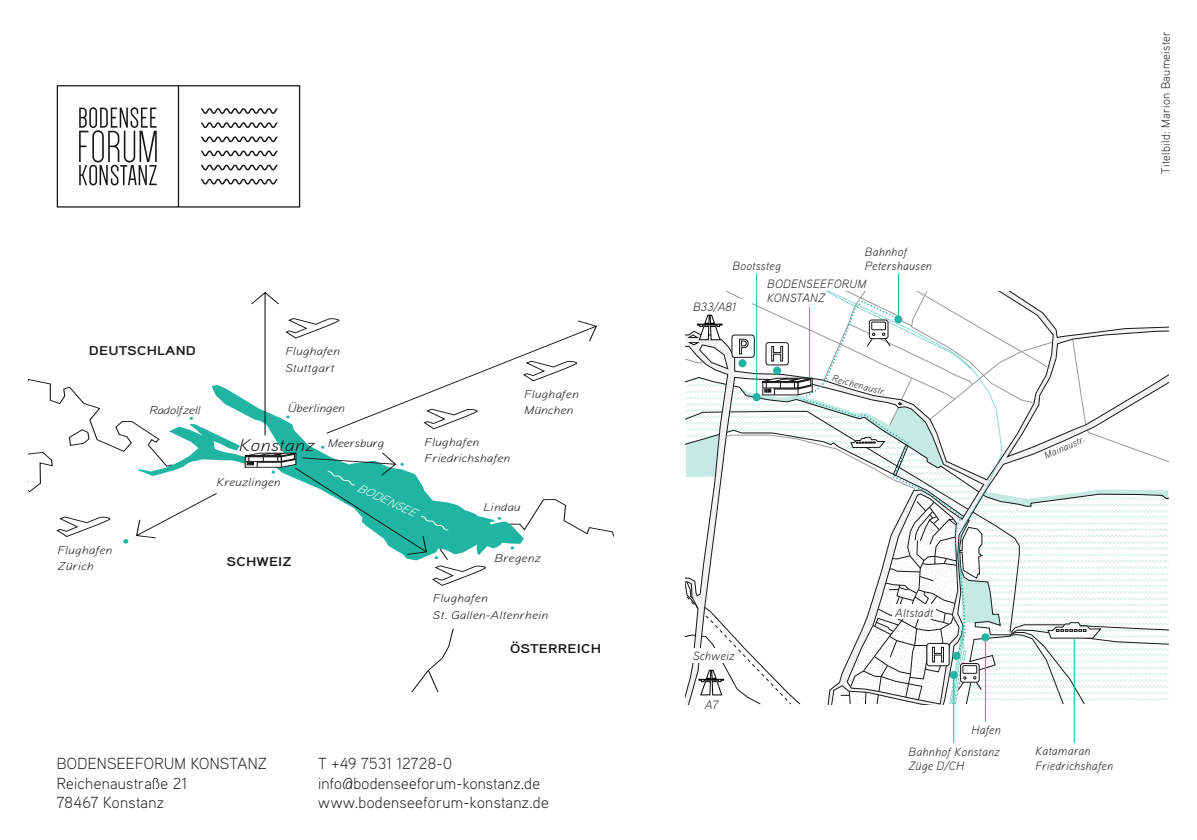
<style>
.page{position:relative;width:1197px;height:840px;background:#fff}
.page>*{position:absolute;margin:0;border:0;box-sizing:border-box;transform-origin:0 0}
.t1{font:italic 300 17px "Aaux Pro OT";letter-spacing:.005em;color:#151616;scale:1.21 1}
.t2{font:300 16px/19.2px "Aaux Pro OT";letter-spacing:.015em;color:#151616}
.t3{font:700 12.6px "Aaux Pro OT";letter-spacing:.01em;color:#151616;scale:1.21 1}
.t4{font:italic 300 12px/14.4px "Aaux Pro OT";letter-spacing:.02em;color:#151616}
.t5{font:300 12px "Aaux Pro OT";letter-spacing:.03em;color:#151616}
.t6{font:italic 300 11.8px "Aaux Pro OT";color:#fff;scale:1.12 1}
.t7{font:italic 300 11.2px/16.6px "Aaux Pro OT";letter-spacing:.01em;color:#151616;scale:1.21 1}
.t8{font:italic 300 11.2px "Aaux Pro OT";letter-spacing:-.015em;color:#151616;scale:1.21 1}
.t9{font:italic 300 10px "Aaux Pro OT";color:#151616}
</style>
<div class="page">
<svg style="left:685px;top:291px;width:483px;height:413px"></svg>
<svg style="left:57px;top:85px;width:243px;height:122px"></svg>
<svg style="left:28px;top:379px;width:107px;height:114px"></svg>
<svg style="left:135px;top:292px;width:462px;height:246px"></svg>
<svg style="left:56px;top:516px;width:55px;height:20px"></svg>
<svg style="left:123px;top:539px;width:5px;height:4px"></svg>
<svg style="left:242px;top:360px;width:371px;height:331px"></svg>
<div style="left:892px;top:604px;width:44px;height:15px;background:#fff"></div>
<div style="left:690px;top:647px;width:47px;height:15px;background:#fff"></div>
<div style="left:702px;top:696px;width:19px;height:15px;background:#fff"></div>
<div style="left:690px;top:298px;width:62px;height:15px;background:#fff"></div>
<hr style="left:953px;top:674px;width:1px;height:74px;background:#20b5a2">
<hr style="left:809px;top:307px;width:1px;height:71px;background:#20b5a2">
<hr style="left:897px;top:273px;width:1px;height:46px;background:#20b5a2">
<hr style="left:756px;top:273px;width:1px;height:121px;background:#20b5a2">
<hr style="left:984px;top:638px;width:1px;height:83px;background:#20b5a2">
<hr style="left:1073px;top:637px;width:1px;height:105px;background:#20b5a2">
<div style="left:905px;top:743px;width:97px;height:29px;background:#fff"></div>
<p class="t3" style="left:89px;top:342px;width:90px">DEUTSCHLAND</p>
<p class="t7" style="left:285px;top:342px;width:46px">Flughafen<br>Stuttgart</p>
<p class="t8" style="left:149px;top:402px;width:44px">Radolfzell</p>
<p class="t8" style="left:288px;top:401px;width:49px">Überlingen</p>
<h1 class="t1" style="left:239px;top:433px;width:64px">Konstanz</h1>
<p class="t8" style="left:328px;top:435px;width:48px">Meersburg</p>
<p class="t7" style="left:424px;top:433px;width:72px">Flughafen<br>Friedrichshafen</p>
<p class="t7" style="left:524px;top:385px;width:47px">Flughafen</p>
<p class="t7" style="left:524px;top:401px;width:42px">München</p>
<p class="t7" style="left:57px;top:540px;width:47px">Flughafen</p>
<p class="t7" style="left:57px;top:557px;width:31px">Zürich</p>
<p class="t7" style="left:217px;top:473px;width:54px">Kreuzlingen</p>
<p class="t3" style="left:227px;top:553px;width:55px">SCHWEIZ</p>
<p class="t6" style="left:362px;top:480px;width:58px;rotate:25deg">BODENSEE</p>
<p class="t7" style="left:483px;top:498px;width:32px">Lindau</p>
<p class="t7" style="left:494px;top:549px;width:40px">Bregenz</p>
<p class="t7" style="left:433px;top:589px;width:97px">Flughafen<br>St. Gallen-Altenrhein</p>
<p class="t3" style="left:510px;top:640px;width:77px">ÖSTERREICH</p>
<h2 class="t2" style="left:57px;top:753px;width:212px">BODENSEEFORUM KONSTANZ<br>Reichenaustraße 21<br>78467 Konstanz</h2>
<h2 class="t2" style="left:318px;top:753px;width:232px">T +49 7531 12728-0 info@bodenseeforum-konstanz.de www.bodenseeforum-konstanz.de</h2>
<p class="t4" style="left:864px;top:244px;width:68px">Bahnhof<br>Petershausen</p>
<p class="t4" style="left:767px;top:276px;width:101px">BODENSEEFORUM<br>KONSTANZ</p>
<p class="t4" style="left:732px;top:258px;width:50px">Bootssteg</p>
<p class="t4" style="left:693px;top:299px;width:45px">B33/A81</p>
<p class="t9" style="left:833px;top:371px;width:57px;rotate:15deg">Reichenaustr.</p>
<p class="t5" style="left:1157px;top:173px;width:144px;rotate:-90deg">Titelbild: Marion Baumeister</p>
<p class="t9" style="left:1042px;top:450px;width:45px;rotate:-25deg">Mainaustr.</p>
<p class="t4" style="left:693px;top:648px;width:43px">Schweiz</p>
<p class="t4" style="left:704px;top:696px;width:15px">A7</p>
<p class="t4" style="left:895px;top:604px;width:40px">Altstadt</p>
<p class="t4" style="left:971px;top:721px;width:31px">Hafen</p>
<p class="t4" style="left:908px;top:743px;width:93px">Bahnhof Konstanz<br>Züge D/CH</p>
<p class="t4" style="left:1035px;top:743px;width:79px">Katamaran<br>Friedrichshafen</p>
</div>
